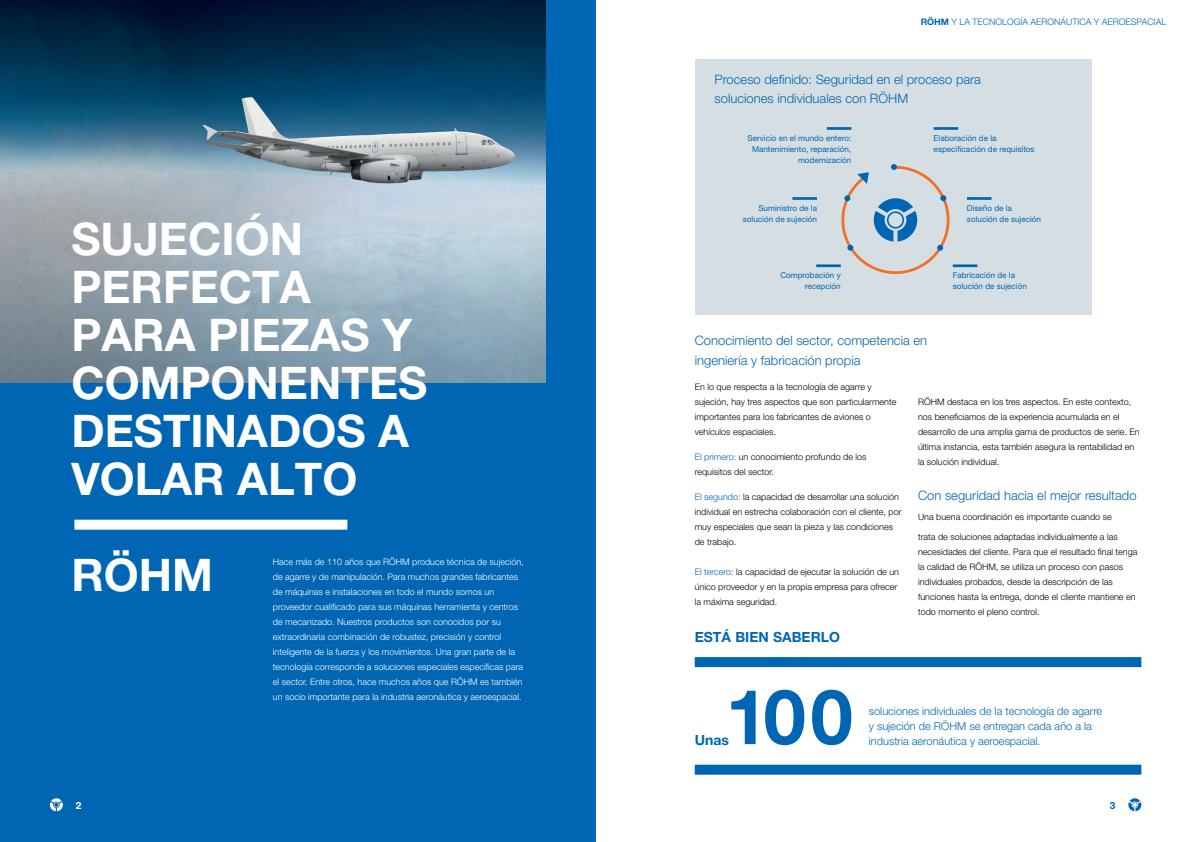
<style>
.page{position:relative;width:1191px;height:842px;background:#fff}
.page>*{position:absolute;margin:0;border:0;box-sizing:border-box;transform-origin:0 0}
.t1{font:700 76.2px "Helvetica Neue LT Pro";color:#0066b3}
.t2{font:700 45px/48px "Helvetica Neue LT Pro";color:#fff}
.t3{font:700 14px "Helvetica Neue LT Pro";color:#0066b3}
.t4{font:300 13px/20px "Helvetica Neue LT Pro";color:#0066b3}
.t5{font:300 11px/15px "Helvetica Neue LT Pro";color:#0066b3}
.t6{font:700 10px "Helvetica Neue LT Pro";color:#0066b3}
.t7{font:700 10px "Helvetica Neue LT Pro";color:#fff}
.t8{font:300 9px/15px "Helvetica Neue LT Pro";color:#000}
.t9{font:300 9px/15px "Helvetica Neue LT Pro";color:#fff}
.t10{font:300 9px "Helvetica Neue LT Pro";color:#0066b3}
.t11{font:8.1px/11px "Helvetica Neue LT Pro";color:#0066b3}
.s1{font-weight:700}
.s2{color:#0066b3}
</style>
<div class="page">
<svg style="left:1128px;top:798px;width:13px;height:13px"></svg>
<div style="left:0;top:0;width:595px;height:842px;background:#0066b3"></div>
<svg style="left:50px;top:798px;width:13px;height:13px"></svg>
<img style="left:0;top:0;width:546px;height:382px">
<div style="left:74px;top:520px;width:273px;height:10px;background:#fff"></div>
<div style="left:694px;top:657px;width:447px;height:10px;background:#0066b3"></div>
<div style="left:694px;top:765px;width:447px;height:10px;background:#0066b3"></div>
<div style="left:694px;top:60px;width:397px;height:255px;background:#d5dee2"></div>
<hr style="left:933px;top:127px;width:25px;height:3px;background:#0066b3">
<hr style="left:952px;top:264px;width:25px;height:3px;background:#0066b3">
<hr style="left:792px;top:197px;width:25px;height:3px;background:#0066b3">
<hr style="left:967px;top:197px;width:24px;height:3px;background:#0066b3">
<hr style="left:816px;top:264px;width:24px;height:3px;background:#0066b3">
<hr style="left:827px;top:127px;width:24px;height:3px;background:#0066b3">
<svg style="left:840px;top:164px;width:110px;height:110px"></svg>
<h2 class="t2" style="left:71px;top:214px;width:357px">SUJECIÓN<br>PERFECTA<br>PARA PIEZAS Y<br>COMPONENTES<br>DESTINADOS A<br>VOLAR ALTO</h2>
<h2 class="t2" style="left:71px;top:550px;width:143px">RÖHM</h2>
<p class="t7" style="left:76px;top:799px;width:7px">2</p>
<p class="t9" style="left:273px;top:554px;width:252px">Hace más de 110 años que RÖHM produce técnica de sujeción, de agarre y de manipulación. Para muchos grandes fabricantes de máquinas e instalaciones en todo el mundo somos un proveedor cualificado para sus máquinas herramienta y centros de mecanizado. Nuestros productos son conocidos por su extraordinaria combinación de robustez, precisión y control inteligente de la fuerza y los movimientos. Una gran parte de la tecnología corresponde a soluciones especiales específicas para el sector. Entre otros, hace muchos años que RÖHM es también un socio importante para la industria aeronáutica y aeroespacial.</p>
<p class="t10" style="left:920px;top:16px;width:247px"><span class="s1">RÖHM</span> Y LA TECNOLOGÍA AERONÁUTICA Y AEROESPACIAL</p>
<h3 class="t4" style="left:714px;top:69px;width:268px;line-height:19px">Proceso definido: Seguridad en el proceso para soluciones individuales con RÖHM</h3>
<p class="t11" style="left:747px;top:132px;width:105px;text-align:right">Servicio en el mundo entero:<br>Mantenimiento, reparación, modernización</p>
<p class="t11" style="left:933px;top:132px;width:102px">Elaboración de la especificación de requisitos</p>
<p class="t11" style="left:743px;top:202px;width:76px;text-align:right">Suministro de la solución de sujeción</p>
<p class="t11" style="left:967px;top:202px;width:76px">Diseño de la solución de sujeción</p>
<p class="t11" style="left:780px;top:269px;width:62px;text-align:right">Comprobación y recepción</p>
<h3 class="t4" style="left:694px;top:330px;width:234px">Conocimiento del sector, competencia en ingeniería y fabricación propia</h3>
<p class="t11" style="left:952px;top:269px;width:76px">Fabricación de la solución de sujeción</p>
<p class="t8" style="left:694px;top:379px;width:203px">En lo que respecta a la tecnología de agarre y sujeción, hay tres aspectos que son particularmente importantes para los fabricantes de aviones o vehículos espaciales.</p>
<p class="t8" style="left:694px;top:449px;width:173px"><span class="s2">El primero:</span> un conocimiento profundo de los requisitos del sector.</p>
<p class="t8" style="left:694px;top:489px;width:208px"><span class="s2">El segundo:</span> la capacidad de desarrollar una solución individual en estrecha colaboración con el cliente, por muy especiales que sean la pieza y las condiciones de trabajo.</p>
<p class="t8" style="left:694px;top:564px;width:206px"><span class="s2">El tercero:</span> la capacidad de ejecutar la solución de un único proveedor y en la propia empresa para ofrecer la máxima seguridad.</p>
<h3 class="t3" style="left:694px;top:628px;width:147px">ESTÁ BIEN SABERLO</h3>
<p class="t8" style="left:918px;top:394px;width:223px">RÖHM destaca en los tres aspectos. En este contexto, nos beneficiamos de la experiencia acumulada en el desarrollo de una amplia gama de productos de serie. En última instancia, esta también asegura la rentabilidad en la solución individual.</p>
<h3 class="t4" style="left:918px;top:485px;width:220px">Con seguridad hacia el mejor resultado</h3>
<p class="t8" style="left:918px;top:509px;width:195px">Una buena coordinación es importante cuando se</p>
<p class="t8" style="left:918px;top:529px;width:221px">trata de soluciones adaptadas individualmente a las necesidades del cliente. Para que el resultado final tenga la calidad de RÖHM, se utiliza un proceso con pasos individuales probados, desde la descripción de las funciones hasta la entrega, donde el cliente mantiene en todo momento el pleno control.</p>
<h1 class="t1" style="left:725px;top:670px;width:129px">100</h1>
<p class="t5" style="left:869px;top:703px;width:235px">soluciones individuales de la tecnología de agarre y sujeción de RÖHM se entregan cada año a la</p>
<h3 class="t3" style="left:694px;top:731px;width:36px">Unas</h3>
<p class="t5" style="left:869px;top:733px;width:173px">industria aeronáutica y aeroespacial.</p>
<p class="t6" style="left:1110px;top:799px;width:7px">3</p>
</div>
